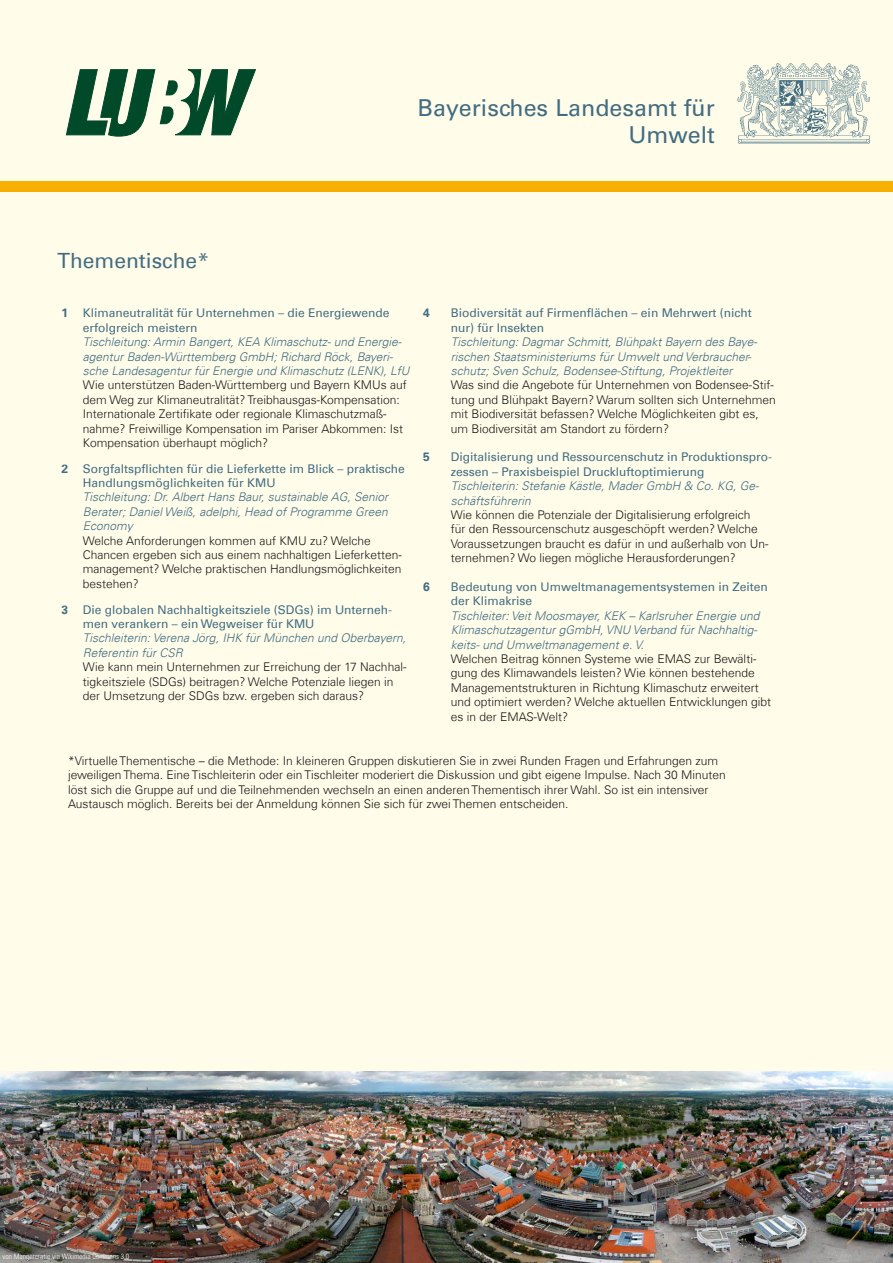
<style>
.page{position:relative;width:893px;height:1263px;background:#fff}
.page>*{position:absolute;margin:0;border:0;box-sizing:border-box;transform-origin:0 0}
.t1{font:23.25px/27.8px "Univers LT Std";color:#426d81;text-align:right}
.t2{font:21px "Univers Com 55 Roman";color:#426d81}
.t3{font:300 12px/14.4px "Univers Com 45";color:#171715}
.t4{font:italic 300 12px/14.4px "Univers Com 45";color:#426d81}
.t5{font:12px/14.4px "Univers Com 55 Roman";color:#426d81}
.t6{font:700 12px "Univers Com 65";color:#426d81}
.t7{font:7.5px "Univers Com 47 Light Cond";color:#fff}
.s1{font-family:"Univers Com 65";font-weight:700}
</style>
<div class="page">
<div style="left:0;top:0;width:893px;height:1071px;background:#fffcea"></div>
<img style="left:0;top:1071px;width:893px;height:192px">
<img style="left:737px;top:63px;width:132px;height:80px">
<div style="left:0;top:181px;width:893px;height:11px;background:#f8b000"></div>
<svg style="left:66px;top:69px;width:190px;height:67px;background:#72997f"></svg>
<h1 class="t1" style="left:418px;top:94px;width:299px">Bayerisches Landesamt für<br>Umwelt</h1>
<h2 class="t2" style="left:57px;top:248px;width:153px">Thementische*</h2>
<p class="t5" style="left:83px;top:306px;width:308px;text-indent:-21px"><span class="s1">1</span> Klimaneutralität für Unternehmen – die Energiewende erfolgreich meistern</p>
<p class="t4" style="left:83px;top:335px;width:328px">Tischleitung: Armin Bangert, KEA Klimaschutz- und Energie&shy;agentur Baden-Württemberg GmbH; Richard Röck, Bayeri&shy;sche Landesagentur für Energie und Klimaschutz (LENK), LfU</p>
<p class="t3" style="left:83px;top:378px;width:325px">Wie unterstützen Baden-Württemberg und Bayern KMUs auf dem Weg zur Klimaneutralität? Treibhausgas-Kompensation:<br>Internationale Zertifikate oder regionale Klimaschutzmaß&shy;nahme? Freiwillige Kompensation im Pariser Abkommen: Ist Kompensation überhaupt möglich?</p>
<p class="t5" style="left:83px;top:461px;width:323px;text-indent:-21px"><span class="s1">2</span> Sorgfaltspflichten für die Lieferkette im Blick – praktische<br>Handlungsmöglichkeiten für KMU</p>
<p class="t4" style="left:83px;top:490px;width:307px;text-align:justify">Tischleitung: Dr. Albert Hans Baur, sustainable AG, Senior Berater; Daniel Weiß, adelphi, Head of Programme Green Economy</p>
<p class="t3" style="left:83px;top:533px;width:320px">Welche Anforderungen kommen auf KMU zu? Welche Chancen ergeben sich aus einem nachhaltigen Lieferketten&shy;management? Welche praktischen Handlungsmöglichkeiten bestehen?</p>
<p class="t5" style="left:83px;top:602px;width:311px;text-indent:-21px"><span class="s1">3</span> Die globalen Nachhaltigkeitsziele (SDGs) im Unterneh&shy;men verankern – ein Wegweiser für KMU</p>
<p class="t4" style="left:83px;top:631px;width:325px">Tischleiterin: Verena Jörg, IHK für München und Oberbayern,<br>Referentin für CSR</p>
<p class="t3" style="left:83px;top:660px;width:325px">Wie kann mein Unternehmen zur Erreichung der 17 Nachhal&shy;tigkeitsziele (SDGs) beitragen? Welche Potenziale liegen in der Umsetzung der SDGs bzw. ergeben sich daraus?</p>
<p class="t6" style="left:423px;top:306px;width:8px">4</p>
<p class="t5" style="left:451px;top:306px;width:303px">Biodiversität auf Firmenflächen – ein Mehrwert (nicht nur) für Insekten</p>
<p class="t4" style="left:451px;top:335px;width:308px">Tischleitung: Dagmar Schmitt, Blühpakt Bayern des Baye&shy;rischen Staatsministeriums für Umwelt und Verbraucher&shy;schutz; Sven Schulz, Bodensee-Stiftung, Projektleiter</p>
<p class="t3" style="left:451px;top:378px;width:327px">Was sind die Angebote für Unternehmen von Bodensee-Stif&shy;tung und Blühpakt Bayern? Warum sollten sich Unternehmen mit Biodiversität befassen? Welche Möglichkeiten gibt es, um Biodiversität am Standort zu fördern?</p>
<p class="t6" style="left:423px;top:450px;width:8px">5</p>
<p class="t5" style="left:451px;top:450px;width:323px">Digitalisierung und Ressourcenschutz in Produktionspro&shy;zessen – Praxisbeispiel Druckluftoptimierung</p>
<p class="t4" style="left:451px;top:479px;width:310px">Tischleiterin: Stefanie Kästle, Mader GmbH &amp; Co. KG, Ge&shy;schäftsführerin</p>
<p class="t3" style="left:451px;top:507px;width:319px">Wie können die Potenziale der Digitalisierung erfolgreich<br>für den Ressourcenschutz ausgeschöpft werden? Welche Voraussetzungen braucht es dafür in und außerhalb von Un&shy;ternehmen? Wo liegen mögliche Herausforderungen?</p>
<p class="t6" style="left:423px;top:579px;width:8px">6</p>
<p class="t5" style="left:451px;top:579px;width:318px">Bedeutung von Umweltmanagementsystemen in Zeiten der Klimakrise</p>
<p class="t4" style="left:451px;top:608px;width:310px">Tischleiter: Veit Moosmayer, KEK – Karlsruher Energie und<br>Klimaschutzagentur gGmbH, VNU Verband für Nachhaltig&shy;keits- und Umweltmanagement e. V.</p>
<p class="t3" style="left:451px;top:651px;width:322px">Welchen Beitrag können Systeme wie EMAS zur Bewälti&shy;gung des Klimawandels leisten? Wie können bestehende Managementstrukturen in Richtung Klimaschutz erweitert und optimiert werden? Welche aktuellen Entwicklungen gibt es in der EMAS-Welt?</p>
<p class="t3" style="left:68px;top:754px;width:659px">*Virtuelle Thementische – die Methode: In kleineren Gruppen diskutieren Sie in zwei Runden Fragen und Erfahrungen zum jeweiligen Thema. Eine Tischleiterin oder ein Tischleiter moderiert die Diskussion und gibt eigene Impulse. Nach 30 Minuten löst sich die Gruppe auf und die Teilnehmenden wechseln an einen anderen Thementisch ihrer Wahl. So ist ein intensiver Austausch möglich. Bereits bei der Anmeldung können Sie sich für zwei Themen entscheiden.</p>
<p class="t7" style="left:3px;top:1252px;width:128px">von Mangercratie via Wikimedia Commons 3.0</p>
</div>
